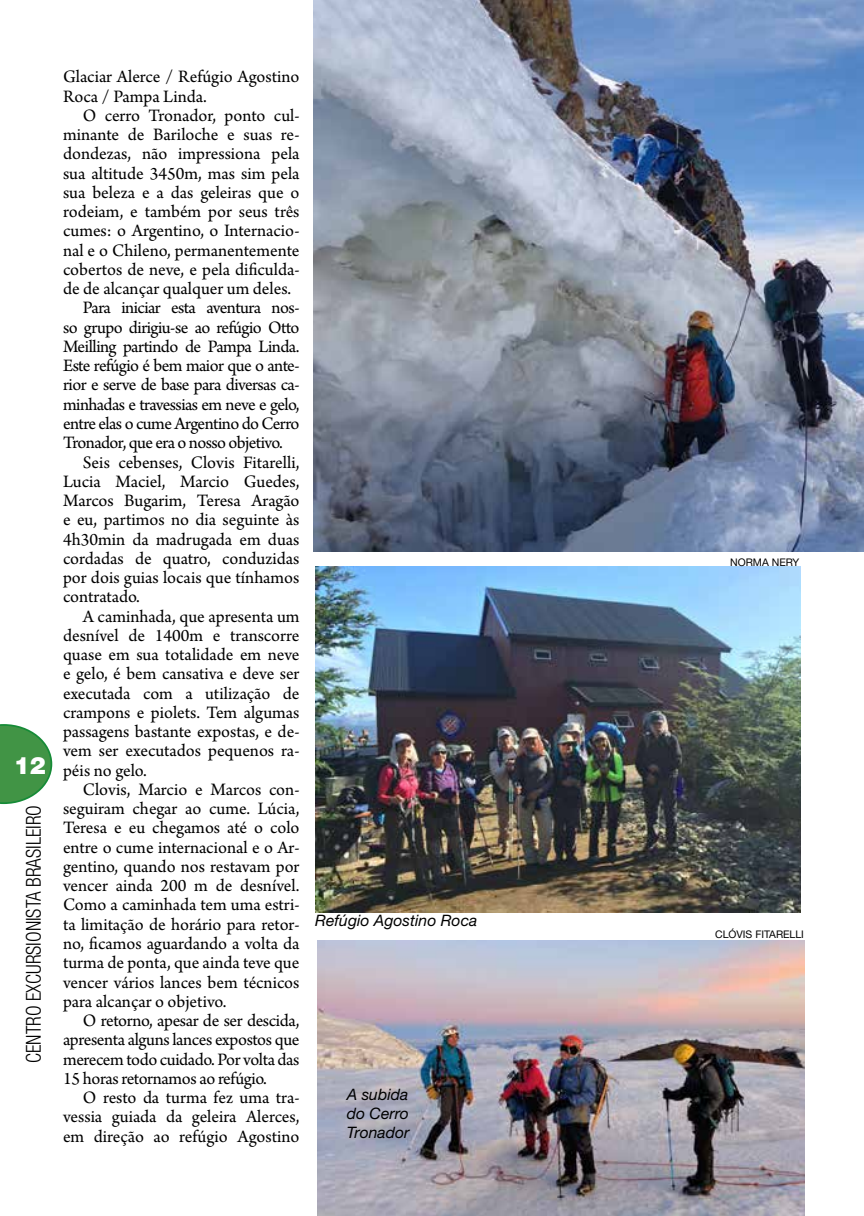
<style>
.page{position:relative;width:864px;height:1216px;background:#fff}
.page>*{position:absolute;margin:0;border:0;box-sizing:border-box;transform-origin:0 0}
.t1{font:900 23.97px "Helvetica Neue";color:#fff}
.t2{font:300 condensed 20.65px "Helvetica Neue";color:#000;scale:.93 1}
.t3{font:18.38px/19.2px "Arno Pro";letter-spacing:-.005em;color:#000}
.t4{font:18.38px "Arno Pro";letter-spacing:-.03em;color:#000}
.t5{font:18.38px "Arno Pro";letter-spacing:-.035em;color:#000}
.t6{font:18.38px "Arno Pro";letter-spacing:-.025em;color:#000}
.t7{font:italic 15.75px/18.9px "Helvetica Neue";color:#000;text-align:justify}
.t8{font:10.5px "Helvetica Neue";color:#000}
</style>
<div class="page">
<svg style="left:0;top:724px;width:52px;height:80px"></svg>
<img style="left:315px;top:566px;width:485px;height:346px">
<img style="left:313px;top:0;width:550px;height:551px">
<img style="left:317px;top:940px;width:486px;height:275px">
<h1 class="t1" style="left:14px;top:751px;width:34px">12</h1>
<p class="t2" style="left:22px;top:1063px;width:279px;rotate:-90deg">CENTRO EXCURSIONISTA BRASILEIRO</p>
<p class="t3" style="left:63px;top:68px;width:238px">Glaciar Alerce / Refúgio Agostino<br>Roca / Pampa Linda.</p>
<p class="t3" style="left:83px;top:107px;width:218px">O cerro Tronador, ponto cul-</p>
<p class="t3" style="left:63px;top:126px;width:238px">minante de Bariloche e suas re-</p>
<p class="t3" style="left:63px;top:145px;width:238px">dondezas, não impressiona pela</p>
<p class="t3" style="left:63px;top:164px;width:238px">sua altitude 3450m, mas sim pela</p>
<p class="t3" style="left:63px;top:184px;width:238px">sua beleza e a das geleiras que o</p>
<p class="t3" style="left:63px;top:203px;width:238px">rodeiam, e também por seus três</p>
<p class="t3" style="left:63px;top:222px;width:238px">cumes: o Argentino, o Internacio-</p>
<p class="t3" style="left:63px;top:241px;width:238px">nal e o Chileno, permanentemente</p>
<p class="t3" style="left:63px;top:261px;width:238px">cobertos de neve, e pela dificulda-</p>
<p class="t3" style="left:63px;top:280px;width:229px">de de alcançar qualquer um deles.</p>
<p class="t5" style="left:83px;top:297px;width:218px">Para iniciar esta aventura nos-</p>
<p class="t4" style="left:63px;top:316px;width:238px">so grupo dirigiu-se ao refúgio Otto</p>
<p class="t4" style="left:63px;top:336px;width:238px">Meilling partindo de Pampa Linda.</p>
<p class="t4" style="left:63px;top:355px;width:238px">Este refúgio é bem maior que o ante-</p>
<p class="t4" style="left:63px;top:374px;width:238px">rior e serve de base para diversas ca-</p>
<p class="t5" style="left:63px;top:393px;width:238px">minhadas e travessias em neve e gelo,</p>
<p class="t5" style="left:63px;top:413px;width:238px">entre elas o cume Argentino do Cerro</p>
<p class="t5" style="left:63px;top:432px;width:221px">Tronador, que era o nosso objetivo.</p>
<p class="t3" style="left:83px;top:453px;width:218px">Seis cebenses, Clovis Fitarelli,</p>
<p class="t3" style="left:63px;top:472px;width:238px">Lucia Maciel, Marcio Guedes,</p>
<p class="t3" style="left:63px;top:492px;width:238px">Marcos Bugarim, Teresa Aragão</p>
<p class="t3" style="left:63px;top:511px;width:238px">e eu, partimos no dia seguinte às</p>
<p class="t3" style="left:63px;top:530px;width:238px">4h30min da madrugada em duas</p>
<p class="t3" style="left:63px;top:549px;width:238px">cordadas de quatro, conduzidas</p>
<p class="t3" style="left:63px;top:569px;width:238px">por dois guias locais que tínhamos</p>
<p class="t3" style="left:63px;top:588px;width:78px">contratado.</p>
<p class="t3" style="left:83px;top:607px;width:218px">A caminhada, que apresenta um</p>
<p class="t3" style="left:63px;top:626px;width:238px">desnível de 1400m e transcorre</p>
<p class="t3" style="left:63px;top:646px;width:238px">quase em sua totalidade em neve</p>
<p class="t3" style="left:63px;top:665px;width:238px">e gelo, é bem cansativa e deve ser</p>
<p class="t3" style="left:63px;top:684px;width:238px">executada com a utilização de</p>
<p class="t3" style="left:63px;top:703px;width:238px">crampons e piolets. Tem algumas</p>
<p class="t3" style="left:63px;top:723px;width:238px">passagens bastante expostas, e de-</p>
<p class="t3" style="left:63px;top:742px;width:238px">vem ser executados pequenos ra-</p>
<p class="t3" style="left:63px;top:761px;width:85px">péis no gelo.</p>
<p class="t3" style="left:83px;top:780px;width:218px">Clovis, Marcio e Marcos con-</p>
<p class="t3" style="left:63px;top:800px;width:238px">seguiram chegar ao cume. Lúcia,</p>
<p class="t3" style="left:63px;top:819px;width:238px">Teresa e eu chegamos até o colo</p>
<p class="t3" style="left:63px;top:838px;width:238px">entre o cume internacional e o Ar-</p>
<p class="t3" style="left:63px;top:857px;width:238px">gentino, quando nos restavam por</p>
<p class="t3" style="left:63px;top:877px;width:238px">vencer ainda 200 m de desnível.</p>
<p class="t3" style="left:63px;top:896px;width:238px">Como a caminhada tem uma estri-</p>
<p class="t3" style="left:63px;top:915px;width:238px">ta limitação de horário para retor-</p>
<p class="t3" style="left:63px;top:934px;width:238px">no, ficamos aguardando a volta da</p>
<p class="t3" style="left:63px;top:954px;width:238px">turma de ponta, que ainda teve que</p>
<p class="t3" style="left:63px;top:973px;width:238px">vencer vários lances bem técnicos</p>
<p class="t3" style="left:63px;top:992px;width:165px">para alcançar o objetivo.</p>
<p class="t6" style="left:83px;top:1010px;width:218px">O retorno, apesar de ser descida,</p>
<p class="t6" style="left:63px;top:1029px;width:238px">apresenta alguns lances expostos que</p>
<p class="t6" style="left:63px;top:1048px;width:238px">merecem todo cuidado. Por volta das</p>
<p class="t3" style="left:63px;top:1069px;width:205px">15 horas retornamos ao refúgio.</p>
<p class="t3" style="left:83px;top:1088px;width:218px">O resto da turma fez uma tra-</p>
<p class="t3" style="left:63px;top:1108px;width:238px">vessia guiada da geleira Alerces,</p>
<p class="t3" style="left:63px;top:1127px;width:238px">em direção ao refúgio Agostino</p>
<p class="t7" style="left:315px;top:911px;width:163px">Refúgio Agostino Roca</p>
<p class="t7" style="left:346px;top:1084px;width:64px">A subida do Cerro Tronador</p>
<p class="t8" style="left:729px;top:555px;width:71px">NORMA NERY</p>
<p class="t8" style="left:714px;top:928px;width:90px">CLÓVIS FITARELLI</p>
</div>
